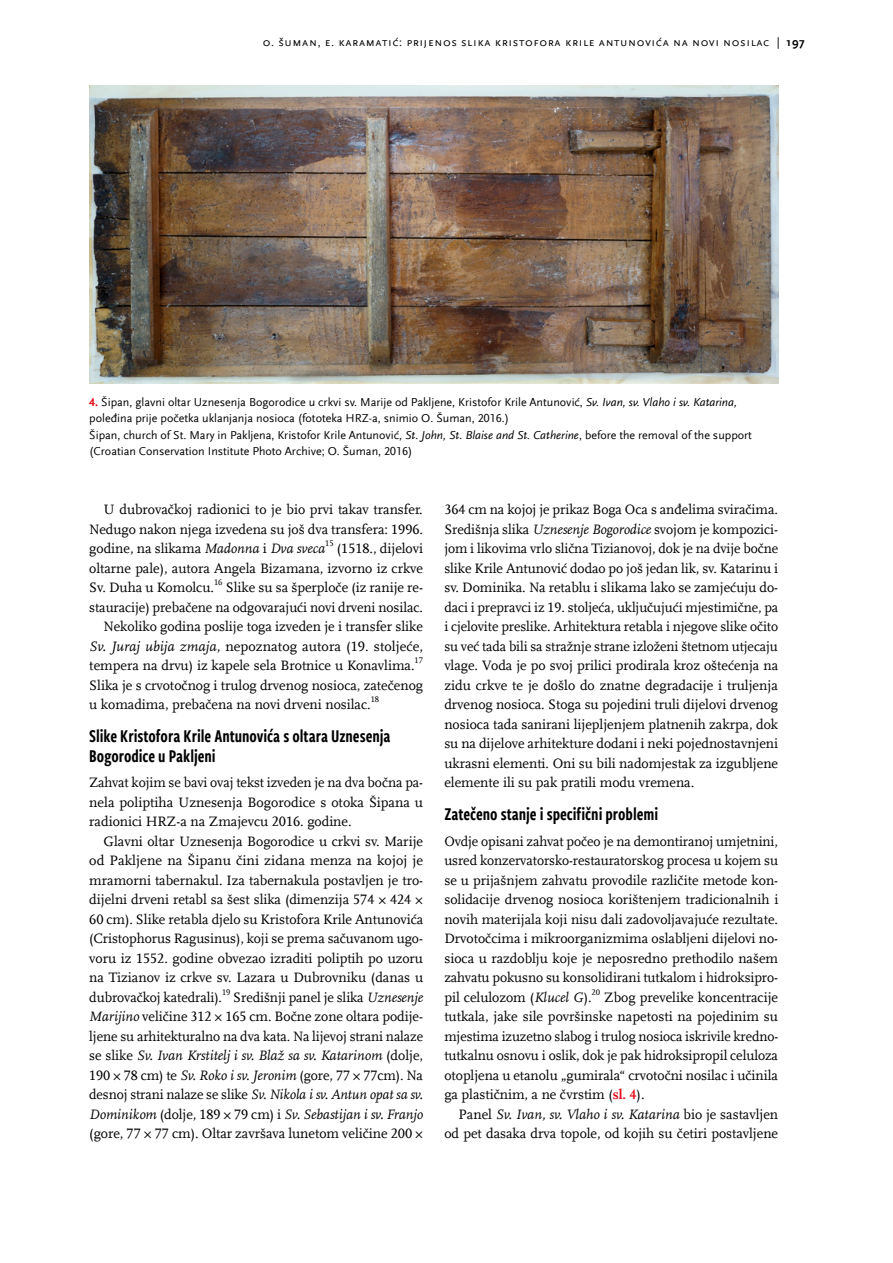
<style>
.page{position:relative;width:893px;height:1263px;background:#fff}
.page>*{position:absolute;margin:0;border:0;box-sizing:border-box;transform-origin:0 0}
.t1{font:18.75px/19.5px "Freight Sans Cmp Pro Semi";color:#000}
.t2{font:14.25px/19.5px "Scala Offc Pro";color:#000;text-align:justify}
.t3{font:12px/16.5px "Scala Sans Offc Pro";color:#000}
.t4{font:12px "Scala Sans Sc Offc Pro";letter-spacing:.05em;color:#000}
.t5{font:8.55px "Scala Offc Pro";color:#000}
.s1{font-weight:700}
.s2{font-weight:700;color:#e30613}
.s3{font-style:italic}
</style>
<div class="page">
<img style="left:89px;top:85px;width:689px;height:298px">
<p class="t4" style="left:263px;top:35px;width:543px">o. šuman, e. karamatić: prijenos slika kristofora krile antunovića na novi nosilac | <span class="s1">197</span></p>
<p class="t3" style="left:89px;top:394px;width:664px"><span class="s2">4.</span> Šipan, glavni oltar Uznesenja Bogorodice u crkvi sv. Marije od Pakljene, Kristofor Krile Antunović, <span class="s3">Sv. Ivan, sv. Vlaho i sv. Katarina, </span>poleđina prije početka uklanjanja nosioca (fototeka HRZ-a, snimio O. Šuman, 2016.)<br>Šipan, church of St. Mary in Pakljena, Kristofor Krile Antunović, <span class="s3">St. John, St. Blaise and St. Catherine</span>, before the removal of the support (Croatian Conservation Institute Photo Archive; O. Šuman, 2016)</p>
<p class="t2" style="left:89px;top:500px;width:335px;text-indent:14px">U dubrovačkoj radionici to je bio prvi takav transfer.<br>Nedugo nakon njega izvedena su još dva transfera: 1996. godine, na slikama <span class="s3">Madonna</span> i <span class="s3">Dva sveca</span></p>
<p class="t5" style="left:325px;top:538px;width:10px">15</p>
<p class="t2" style="left:89px;top:539px;width:335px;text-indent:248px">(1518., dijelovi oltarne pale), autora Angela Bizamana, izvorno iz crkve Sv. Duha u Komolcu.</p>
<p class="t5" style="left:214px;top:577px;width:10px">16</p>
<p class="t2" style="left:226px;top:578px;width:199px">Slike su sa šperploče (iz ranije re-</p>
<p class="t2" style="left:89px;top:597px;width:335px">stauracije) prebačene na odgovarajući novi drveni nosilac.</p>
<p class="t2" style="left:104px;top:617px;width:321px">Nekoliko godina poslije toga izveden je i transfer slike</p>
<p class="t2" style="left:89px;top:636px;width:335px"><span class="s3">Sv. Juraj ubija zmaja</span>, nepoznatog autora (19. stoljeće,</p>
<p class="t2" style="left:89px;top:656px;width:327px">tempera na drvu) iz kapele sela Brotnice u Konavlima.</p>
<p class="t5" style="left:415px;top:655px;width:10px">17</p>
<p class="t2" style="left:89px;top:675px;width:335px">Slika je s crvotočnog i trulog drvenog nosioca, zatečenog u komadima, prebačena na novi drveni nosilac.</p>
<p class="t5" style="left:371px;top:694px;width:10px">18</p>
<h1 class="t1" style="left:89px;top:725px;width:303px">Slike Kristofora Krile Antunovića s oltara Uznesenja<br>Bogorodice u Pakljeni</h1>
<p class="t2" style="left:89px;top:773px;width:335px">Zahvat kojim se bavi ovaj tekst izveden je na dva bočna pa&shy;nela poliptiha Uznesenja Bogorodice s otoka Šipana u radionici HRZ-a na Zmajevcu 2016. godine.</p>
<p class="t2" style="left:89px;top:831px;width:336px;text-indent:14px">Glavni oltar Uznesenja Bogorodice u crkvi sv. Marije od Pakljene na Šipanu čini zidana menza na kojoj je mramorni tabernakul. Iza tabernakula postavljen je tro&shy;dijelni drveni retabl sa šest slika (dimenzija 574 × 424 × 60 cm). Slike retabla djelo su Kristofora Krile Antunovića (Cristophorus Ragusinus), koji se prema sačuvanom ugo&shy;voru iz 1552. godine obvezao izraditi poliptih po uzoru na Tizianov iz crkve sv. Lazara u Dubrovniku (danas u dubrovačkoj katedrali).</p>
<p class="t5" style="left:222px;top:987px;width:10px">19</p>
<p class="t2" style="left:89px;top:987px;width:335px;text-indent:144px">Središnji panel je slika <span class="s3">Uznesenje Marijino</span> veličine 312 × 165 cm. Bočne zone oltara podije&shy;ljene su arhitekturalno na dva kata. Na lijevoj strani nalaze se slike <span class="s3">Sv. Ivan Krstitelj i sv. Blaž sa sv. Katarinom</span> (dolje, 190 × 78 cm) te <span class="s3">Sv. Roko i sv. Jeronim</span> (gore, 77 × 77cm). Na desnoj strani nalaze se slike <span class="s3">Sv. Nikola i sv. Antun opat sa sv.<br>Dominikom</span> (dolje, 189 × 79 cm) i <span class="s3">Sv. Sebastijan i sv. Franjo </span>(gore, 77 × 77 cm). Oltar završava lunetom veličine 200 ×</p>
<p class="t2" style="left:444px;top:500px;width:335px">364 cm na kojoj je prikaz Boga Oca s anđelima sviračima.<br>Središnja slika <span class="s3">Uznesenje Bogorodice</span> svojom je kompozici&shy;jom i likovima vrlo slična Tizianovoj, dok je na dvije bočne slike Krile Antunović dodao po još jedan lik, sv. Katarinu i sv. Dominika. Na retablu i slikama lako se zamjećuju do&shy;daci i prepravci iz 19. stoljeća, uključujući mjestimične, pa i cjelovite preslike. Arhitektura retabla i njegove slike očito su već tada bili sa stražnje strane izloženi štetnom utjecaju vlage. Voda je po svoj prilici prodirala kroz oštećenja na zidu crkve te je došlo do znatne degradacije i truljenja drvenog nosioca. Stoga su pojedini truli dijelovi drvenog nosioca tada sanirani lijepljenjem platnenih zakrpa, dok su na dijelove arhitekture dodani i neki pojednostavnjeni ukrasni elementi. Oni su bili nadomjestak za izgubljene elemente ili su pak pratili modu vremena.</p>
<h1 class="t1" style="left:444px;top:803px;width:215px">Zatečeno stanje i specifični problemi</h1>
<p class="t2" style="left:444px;top:831px;width:336px">Ovdje opisani zahvat počeo je na demontiranoj umjetnini, usred konzervatorsko-restauratorskog procesa u kojem su se u prijašnjem zahvatu provodile različite metode kon&shy;solidacije drvenog nosioca korištenjem tradicionalnih i novih materijala koji nisu dali zadovoljavajuće rezultate.<br>Drvotočcima i mikroorganizmima oslabljeni dijelovi no&shy;sioca u razdoblju koje je neposredno prethodilo našem zahvatu pokusno su konsolidirani tutkalom i hidroksipro&shy;pil celulozom (<span class="s3">Klucel G</span>).</p>
<p class="t5" style="left:592px;top:987px;width:10px">20</p>
<p class="t2" style="left:444px;top:987px;width:335px;text-indent:160px">Zbog prevelike koncentracije tutkala, jake sile površinske napetosti na pojedinim su mjestima izuzetno slabog i trulog nosioca iskrivile kredno&shy;tutkalnu osnovu i oslik, dok je pak hidroksipropil celuloza otopljena u etanolu „gumirala“ crvotočni nosilac i učinila ga plastičnim, a ne čvrstim (<span class="s2">sl. 4</span>).</p>
<p class="t2" style="left:444px;top:1104px;width:335px;text-align:right">Panel <span class="s3">Sv. Ivan, sv. Vlaho i sv. Katarina</span> bio je sastavljen od pet dasaka drva topole, od kojih su četiri postavljene</p>
</div>
